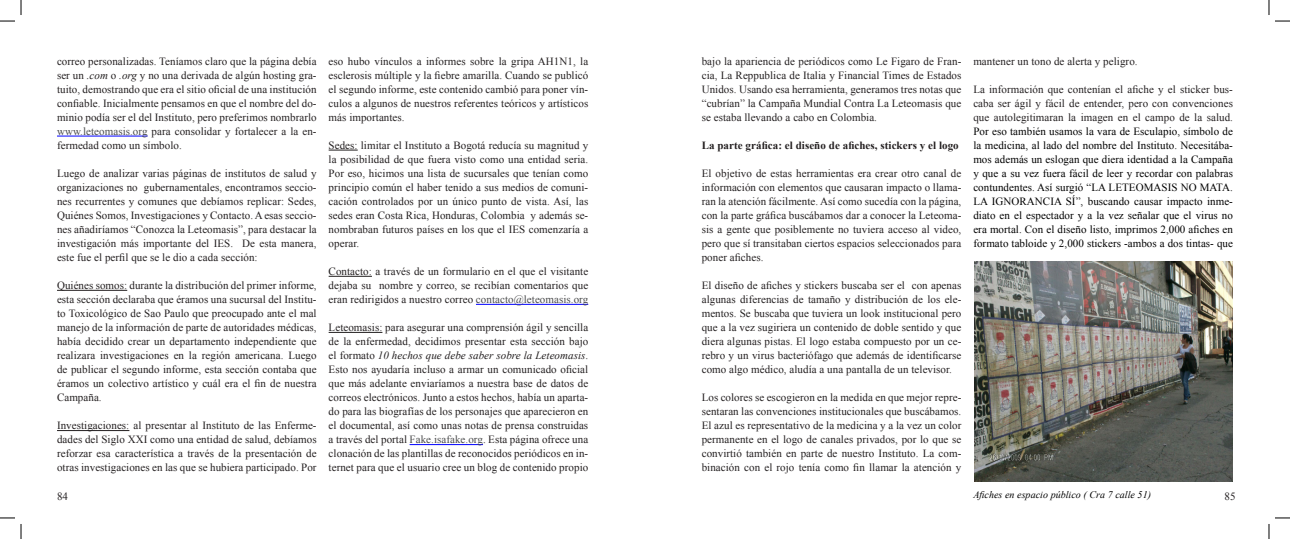
<style>
.page{position:relative;width:1290px;height:539px;background:#fff}
.page>*{position:absolute;margin:0;border:0;box-sizing:border-box;transform-origin:0 0}
.t1{font:11px/14px "Times New Roman";letter-spacing:.005em;color:#231f20;text-align:justify}
.t2{font:11px/14px "Times New Roman";letter-spacing:.005em;color:#000;text-align:justify}
.t3{font:700 11px "Times New Roman";letter-spacing:.005em;color:#231f20}
.pie_de_foto{font:italic 10px "Times New Roman";letter-spacing:.005em;color:#000}
.s1{font-style:italic}
.s2{color:#494a4b}
.s3{color:#231f20}
</style>
<div class="page">
<hr style="left:57px;top:136px;width:91px;height:1px;background:#00f">
<hr style="left:57px;top:290px;width:70px;height:1px;background:#231f20">
<hr style="left:57px;top:430px;width:72px;height:1px;background:#231f20">
<hr style="left:328px;top:150px;width:30px;height:1px;background:#231f20">
<hr style="left:328px;top:276px;width:44px;height:1px;background:#231f20">
<hr style="left:476px;top:304px;width:112px;height:1px;background:#00f">
<hr style="left:328px;top:332px;width:54px;height:1px;background:#231f20">
<hr style="left:409px;top:444px;width:74px;height:1px;background:#00f">
<img style="left:974px;top:261px;width:258px;height:219px">
<svg style="left:0;top:0;width:22px;height:22px"></svg>
<svg style="left:0;top:517px;width:22px;height:21px"></svg>
<svg style="left:1268px;top:0;width:21px;height:22px"></svg>
<svg style="left:1268px;top:517px;width:21px;height:21px"></svg>
<p class="t1" style="left:57px;top:54px;width:261px">correo personalizadas. Teníamos claro que la página debía ser un <span class="s1">.com</span> o <span class="s1">.org</span> y no una derivada de algún hosting gra&shy;tuito, demostrando que era el sitio oficial de una institución confiable. Inicialmente pensamos en que el nombre del do&shy;minio podía ser el del Instituto, pero preferimos nombrarlo <span class="s2">www.leteomasis.org</span> para consolidar y fortalecer a la en&shy;fermedad como un símbolo.</p>
<p class="t1" style="left:57px;top:166px;width:261px">Luego de analizar varias páginas de institutos de salud y organizaciones no gubernamentales, encontramos seccio&shy;nes recurrentes y comunes que debíamos replicar: Sedes, Quiénes Somos, Investigaciones y Contacto. A esas seccio&shy;nes añadiríamos “Conozca la Leteomasis”, para destacar la investigación más importante del IES. De esta manera, este fue el perfil que se le dio a cada sección:</p>
<p class="t1" style="left:57px;top:278px;width:261px">Quiénes somos: durante la distribución del primer informe, esta sección declaraba que éramos una sucursal del Institu&shy;to Toxicológico de Sao Paulo que preocupado ante el mal manejo de la información de parte de autoridades médicas, había decidido crear un departamento independiente que realizara investigaciones en la región americana. Luego de publicar el segundo informe, esta sección contaba que éramos un colectivo artístico y cuál era el fin de nuestra Campaña.</p>
<p class="t1" style="left:57px;top:418px;width:261px">Investigaciones: al presentar al Instituto de las Enferme&shy;dades del Siglo XXI como una entidad de salud, debíamos reforzar esa característica a través de la presentación de otras investigaciones en las que se hubiera participado. Por</p>
<p class="t1" style="left:328px;top:54px;width:261px">eso hubo vínculos a informes sobre la gripa AH1N1, la esclerosis múltiple y la fiebre amarilla. Cuando se publicó el segundo informe, este contenido cambió para poner vín&shy;culos a algunos de nuestros referentes teóricos y artísticos más importantes.</p>
<p class="t1" style="left:328px;top:138px;width:261px">Sedes: limitar el Instituto a Bogotá reducía su magnitud y la posibilidad de que fuera visto como una entidad seria.<br>Por eso, hicimos una lista de sucursales que tenían como principio común el haber tenido a sus medios de comuni&shy;cación controlados por un único punto de vista. Así, las sedes eran Costa Rica, Honduras, Colombia y además se&shy;nombraban futuros países en los que el IES comenzaría a operar.</p>
<p class="t1" style="left:328px;top:264px;width:261px">Contacto: a través de un formulario en el que el visitante dejaba su nombre y correo, se recibían comentarios que eran redirigidos a nuestro correo <span class="s2">contacto@leteomasis.org</span></p>
<p class="t1" style="left:328px;top:320px;width:261px">Leteomasis: para asegurar una comprensión ágil y sencilla de la enfermedad, decidimos presentar esta sección bajo el formato <span class="s1">10 hechos que debe saber sobre la Leteomasis</span>.<br>Esto nos ayudaría incluso a armar un comunicado oficial que más adelante enviaríamos a nuestra base de datos de correos electrónicos. Junto a estos hechos, había un aparta&shy;do para las biografías de los personajes que aparecieron en el documental, así como unas notas de prensa construidas a través del portal <span class="s2">Fake.isafake.org</span>. Esta página ofrece una clonación de las plantillas de reconocidos periódicos en in&shy;ternet para que el usuario cree un blog de contenido propio</p>
<p class="t1" style="left:701px;top:54px;width:261px">bajo la apariencia de periódicos como Le Figaro de Fran&shy;cia, La Reppublica de Italia y Financial Times de Estados Unidos. Usando esa herramienta, generamos tres notas que “cubrían” la Campaña Mundial Contra La Leteomasis que se estaba llevando a cabo en Colombia.</p>
<p class="t3" style="left:701px;top:137px;width:258px">La parte gráfica: el diseño de afiches, stickers y el logo</p>
<p class="t1" style="left:701px;top:166px;width:261px">El objetivo de estas herramientas era crear otro canal de información con elementos que causaran impacto o llama&shy;ran la atención fácilmente. Así como sucedía con la página, con la parte gráfica buscábamos dar a conocer la Leteoma&shy;sis a gente que posiblemente no tuviera acceso al video, pero que sí transitaban ciertos espacios seleccionados para poner afiches.</p>
<p class="t1" style="left:701px;top:278px;width:261px">El diseño de afiches y stickers buscaba ser el con apenas algunas diferencias de tamaño y distribución de los ele&shy;mentos. Se buscaba que tuviera un look institucional pero que a la vez sugiriera un contenido de doble sentido y que diera algunas pistas. El logo estaba compuesto por un ce&shy;rebro y un virus bacteriófago que además de identificarse como algo médico, aludía a una pantalla de un televisor.</p>
<p class="t1" style="left:701px;top:390px;width:261px">Los colores se escogieron en la medida en que mejor repre&shy;sentaran las convenciones institucionales que buscábamos.<br>El azul es representativo de la medicina y a la vez un color permanente en el logo de canales privados, por lo que se convirtió también en parte de nuestro Instituto. La com&shy;binación con el rojo tenía como fin llamar la atención y</p>
<p class="t1" style="left:973px;top:54px;width:166px">mantener un tono de alerta y peligro.</p>
<p class="t2" style="left:973px;top:82px;width:261px"><span class="s3">La información que contenían el afiche y el sticker bus&shy;caba ser ágil y fácil de entender, pero con convenciones que autolegitimaran la imagen en el campo de la salud.<br></span>Por eso también usamos la vara de Esculapio, símbolo de la medicina, al lado del nombre del Instituto. Necesitába&shy;mos además un eslogan que diera identidad a la Campaña y que a su vez fuera fácil de leer y recordar con palabras contundentes. Así surgió “LA LETEOMASIS NO MATA.<br>LA IGNORANCIA SÍ”, buscando causar impacto inme&shy;diato en el espectador y a la vez señalar que el virus no era mortal. Con el diseño listo, imprimos 2,000 afiches en formato tabloide y 2,000 stickers -ambos a dos tintas- que</p>
<p class="pie_de_foto" style="left:973px;top:487px;width:179px">Afiches en espacio público ( Cra 7 calle 51)</p>
<p class="t1" style="left:57px;top:488px;width:13px">84</p>
<p class="t1" style="left:1224px;top:488px;width:13px">85</p>
</div>
